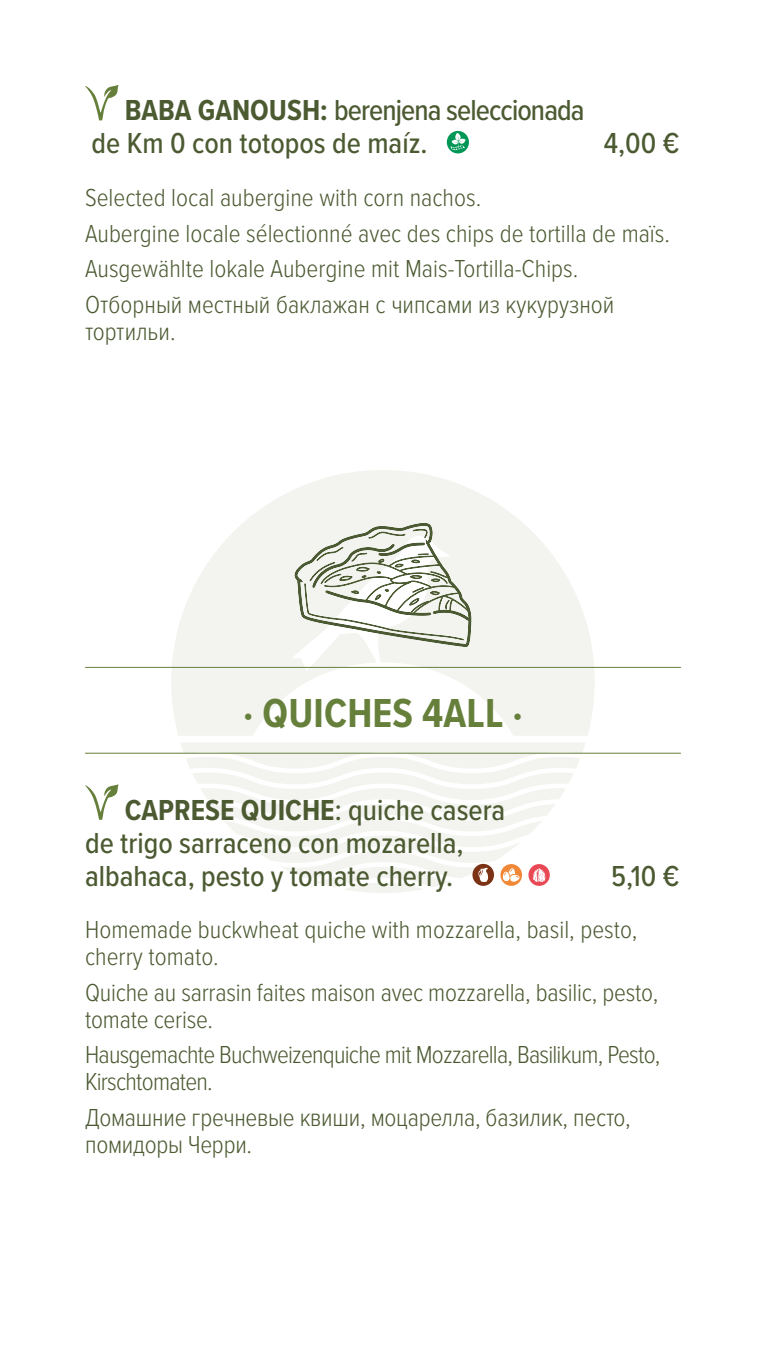
<style>
.page{position:relative;width:766px;height:1361px;background:#fff}
.page>*{position:absolute;margin:0;border:0;box-sizing:border-box;transform-origin:0 0}
.t1{font:700 42px "Proxima Nova Cond";letter-spacing:.005em;color:#66803b}
.t2{font:500 30px/33px "Proxima Nova Cond";color:#4c5a32}
.t3{font:500 30px/33px "Proxima Nova Cond";letter-spacing:-.03em;color:#4c5a32}
.t4{font:300 25.5px/35.4px "Proxima Nova Cond";color:#4c5a32}
.t5{font:300 25.5px/27px "Proxima Nova Cond";letter-spacing:-.03em;color:#4c5a32}
.s1{font-weight:700}
</style>
<div class="page">
<svg style="left:171px;top:470px;width:423px;height:266px;fill:#f3f4ef"></svg>
<hr style="left:85px;top:667px;width:595px;height:1px;background:#66803b">
<hr style="left:85px;top:752px;width:595px;height:2px;background:#66803b">
<svg style="left:85px;top:85px;width:33px;height:35px"></svg>
<svg style="left:446px;top:131px;width:23px;height:22px"></svg>
<svg style="left:450px;top:133px;width:15px;height:18px"></svg>
<svg style="left:85px;top:784px;width:33px;height:36px"></svg>
<svg style="left:180px;top:743px;width:405px;height:150px"></svg>
<svg style="left:293px;top:511px;width:179px;height:192px"></svg>
<p class="t3" style="left:91px;top:93px;width:494px;text-indent:33px"><span class="s1">BABA GANOUSH:</span> berenjena seleccionada de Km 0 con totopos de maíz.</p>
<p class="t2" style="left:603px;top:126px;width:77px">4,00 €</p>
<p class="t4" style="left:85px;top:178px;width:586px">Selected local aubergine with corn nachos.<br>Aubergine locale sélectionné avec des chips de tortilla de maïs.<br>Ausgewählte lokale Aubergine mit Mais-Tortilla-Chips.<br>Отборный местный баклажан с чипсами из кукурузной</p>
<p class="t4" style="left:85px;top:312px;width:92px">тортильи.</p>
<h1 class="t1" style="left:243px;top:682px;width:281px">· QUICHES 4ALL ·</h1>
<p class="t2" style="left:85px;top:792px;width:421px;text-indent:40px"><span class="s1">CAPRESE QUICHE</span>: quiche casera de trigo sarraceno con mozarella, albahaca, pesto y tomate cherry.</p>
<p class="t2" style="left:611px;top:858px;width:70px">5,10 €</p>
<p class="t4" style="left:85px;top:915px;width:553px;line-height:27px">Homemade buckwheat quiche with mozzarella, basil, pesto, cherry tomato.</p>
<p class="t4" style="left:85px;top:977px;width:574px;line-height:27px">Quiche au sarrasin faites maison avec mozzarella, basilic, pesto, tomate cerise.</p>
<p class="t5" style="left:85px;top:1040px;width:576px">Hausgemachte Buchweizenquiche mit Mozzarella, Basilikum, Pesto,<br>Kirschtomaten.</p>
<p class="t4" style="left:85px;top:1102px;width:547px;line-height:27px">Домашние гречневые квиши, моцарелла, базилик, песто, помидоры Черри.</p>
</div>
